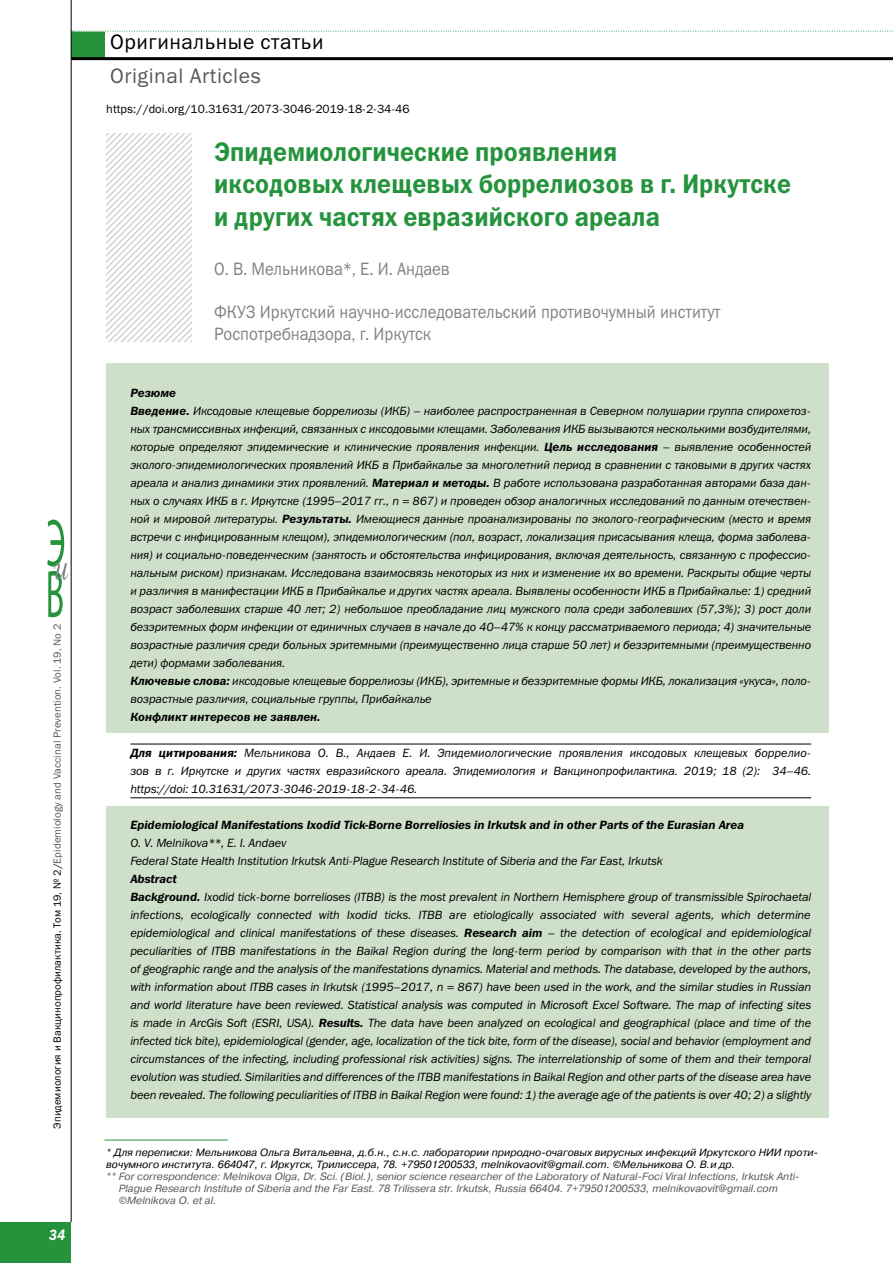
<style>
.page{position:relative;width:893px;height:1263px;background:#fff}
.page>*{position:absolute;margin:0;border:0;box-sizing:border-box;transform-origin:0 0}
.t1{font:27px/32.4px "Franklin Gothic Demi C";letter-spacing:.005em;color:#24933c;scale:.9 1}
.t2{font:21px "Franklin Gothic Book C";letter-spacing:.025em;color:#000}
.t3{font:21px "Franklin Gothic Book C";letter-spacing:.025em;color:#58595b}
.t4{font:18px/21.6px "Franklin Gothic Book C";color:#808285;scale:.9 1}
.t5{font:italic 15px "Franklin Gothic Demi C";color:#fff;scale:.9 1}
.t6{font:italic 12px/18px "Franklin Gothic Book C";letter-spacing:-.01em;color:#000}
.t7{font:italic 12px "Franklin Gothic Demi C";color:#000}
.t8{font:12px "Franklin Gothic Book C";color:#000}
.t9{font:italic 10.5px/12px "Pragmatica C";color:#58595b}
.t10{font:italic 10.5px/12px "Pragmatica C";color:#000}
.t11{font:10.5px "Franklin Gothic Book C";letter-spacing:.005em;color:#58595b}
.s1{color:#000}
.s2{font-family:"Franklin Gothic Demi C"}
</style>
<div class="page">
<div style="left:0;top:1222px;width:71px;height:41px;background:#24933c"></div>
<div style="left:71px;top:31px;width:34px;height:29px;background:#24933c"></div>
<svg style="left:72px;top:31px;width:821px;height:1px"></svg>
<hr style="left:72px;top:57px;width:821px;height:3px;background:#000">
<svg style="left:47px;top:520px;width:21px;height:97px"></svg>
<hr style="left:71px;top:0;width:1px;height:1222px;background:#000">
<svg style="left:106px;top:133px;width:85px;height:209px"></svg>
<div style="left:106px;top:363px;width:723px;height:369px;background:#cee0ca"></div>
<div style="left:106px;top:806px;width:723px;height:311px;background:#cee0ca"></div>
<hr style="left:130px;top:744px;width:681px;height:1px;background:#000">
<hr style="left:130px;top:797px;width:681px;height:1px;background:#000">
<hr style="left:104px;top:1140px;width:124px;height:1px;background:#24933c">
<p class="t11" style="left:51px;top:1129px;width:506px;rotate:-90deg"><span class="s1">Эпидемиология и Вакцинопрофилактика. Том 19, № 2/</span>Epidemiology and Vaccinal Prevention. Vol. 19, No 2</p>
<p class="t5" style="left:49px;top:1226px;width:20px">34</p>
<h2 class="t2" style="left:110px;top:31px;width:215px">Оригинальные статьи</h2>
<h2 class="t3" style="left:110px;top:64px;width:152px">Original Articles</h2>
<p class="t8" style="left:106px;top:103px;width:305px">https://doi.org/10.31631/2073-3046-2019-18-2-34-46</p>
<h1 class="t1" style="left:214px;top:135px;width:643px">Эпидемиологические проявления<br>иксодовых клещевых боррелиозов в г. Иркутске и других частях евразийского ареала</h1>
<h3 class="t4" style="left:214px;top:258px;width:264px">О. В. Мельникова*, Е. И. Андаев</h3>
<h3 class="t4" style="left:214px;top:301px;width:564px">ФКУЗ Иркутский научно-исследовательский противочумный институт<br>Роспотребнадзора, г. Иркутск</h3>
<p class="t7" style="left:130px;top:386px;width:47px">Резюме</p>
<p class="t6" style="left:130px;top:402px;width:682px"><span class="s2">Введение.</span> Иксодовые клещевые боррелиозы (ИКБ) – наиболее распространенная в Северном полушарии группа спирохетоз&shy;ных трансмиссивных инфекций, связанных с иксодовыми клещами. Заболевания ИКБ вызываются несколькими возбудителями, которые определяют эпидемические и клинические проявления инфекции. <span class="s2">Цель исследования</span> – выявление особенностей эколого-эпидемиологических проявлений ИКБ в Прибайкалье за многолетний период в сравнении с таковыми в других частях ареала и анализ динамики этих проявлений. <span class="s2">Материал и методы.</span> В работе использована разработанная авторами база дан&shy;ных о случаях ИКБ в г. Иркутске (1995–2017 гг., n = 867) и проведен обзор аналогичных исследований по данным отечествен&shy;ной и мировой литературы. <span class="s2">Результаты.</span> Имеющиеся данные проанализированы по эколого-географическим (место и время встречи с инфицированным клещом), эпидемиологическим (пол, возраст, локализация присасывания клеща, форма заболева&shy;ния) и социально-поведенческим (занятость и обстоятельства инфицирования, включая деятельность, связанную с профессио&shy;нальным риском) признакам. Исследована взаимосвязь некоторых из них и изменение их во времени. Раскрыты общие черты и различия в манифестации ИКБ в Прибайкалье и других частях ареала. Выявлены особенности ИКБ в Прибайкалье: 1) средний возраст заболевших старше 40 лет; 2) небольшое преобладание лиц мужского пола среди заболевших (57,3%); 3) рост доли безэритемных форм инфекции от единичных случаев в начале до 40–47% к концу рассматриваемого периода; 4) значительные возрастные различия среди больных эритемными (преимущественно лица старше 50 лет) и безэритемными (преимущественно дети) формами заболевания.<br><span class="s2">Ключевые слова:</span> иксодовые клещевые боррелиозы (ИКБ), эритемные и безэритемные формы ИКБ, локализация «укуса», поло&shy;возрастные различия, социальные группы, Прибайкалье</p>
<p class="t7" style="left:130px;top:710px;width:192px">Конфликт интересов не заявлен.</p>
<p class="t6" style="left:130px;top:744px;width:682px;text-align:justify"><span class="s2">Для цитирования:</span> Мельникова О. В., Андаев Е. И. Эпидемиологические проявления иксодовых клещевых боррелио&shy;зов в г. Иркутске и других частях евразийского ареала. Эпидемиология и Вакцинопрофилактика. 2019; 18 (2): 34–46. https://doi: 10.31631/2073-3046-2019-18-2-34-46.</p>
<p class="t7" style="left:130px;top:818px;width:615px">Epidemiological Manifestations Ixodid Tick-Borne Borreliosies in Irkutsk and in other Parts of the Eurasian Area</p>
<p class="t6" style="left:130px;top:834px;width:534px">O. V. Melnikova**, E. I. Andaev<br>Federal State Health Institution Irkutsk Anti-Plague Research Institute of Siberia and the Far East, Irkutsk</p>
<p class="t7" style="left:130px;top:872px;width:48px">Abstract</p>
<p class="t6" style="left:130px;top:888px;width:682px;text-align:justify"><span class="s2">Background.</span> Ixodid tick-borne borrelioses (ITBB) is the most prevalent in Northern Hemisphere group of transmissible Spirochaetal infections, ecologically connected with Ixodid ticks. ITBB are etiologically associated with several agents, which determine epidemiological and clinical manifestations of these diseases. <span class="s2">Research aim</span> – the detection of ecological and epidemiological peculiarities of ITBB manifestations in the Baikal Region during the long-term period by comparison with that in the other parts of geographic range and the analysis of the manifestations dynamics. Material and methods. The database, developed by the authors, with information about ITBB cases in Irkutsk (1995–2017, n = 867) have been used in the work, and the similar studies in Russian and world literature have been reviewed. Statistical analysis was computed in Microsoft Excel Software. The map of infecting sites is made in ArcGis Soft (ESRI, USA). <span class="s2">Results.</span> The data have been analyzed on ecological and geographical (place and time of the infected tick bite), epidemiological (gender, age, localization of the tick bite, form of the disease), social and behavior (employment and circumstances of the infecting, including professional risk activities) signs. The interrelationship of some of them and their temporal evolution was studied. Similarities and differences of the ITBB manifestations in Baikal Region and other parts of the disease area have been revealed. The following peculiarities of ITBB in Baikal Region were found: 1) the average age of the patients is over 40; 2) a slightly</p>
<p class="t10" style="left:106px;top:1146px;width:714px">* Для переписки: Мельникова Ольга Витальевна, д.б.н., с.н.с. лаборатории природно-очаговых вирусных инфекций Иркутского НИИ проти&shy;вочумного института. 664047, г. Иркутск, Трилиссера, 78. +79501200533, melnikovaovit@gmail.com. ©Мельникова О. В.и др.</p>
<p class="t9" style="left:119px;top:1170px;width:682px;text-indent:-12px">** For correspondence: Melnikova Olga, Dr. Sci. (Biol.), senior science researcher of the Laboratory of Natural-Foci Viral Infections, Irkutsk Anti-<br>Plague Research Institute of Siberia and the Far East. 78 Trilissera str. Irkutsk, Russia 66404. 7+79501200533, melnikovaovit@gmail.com ©Melnikova O. et al.</p>
</div>
